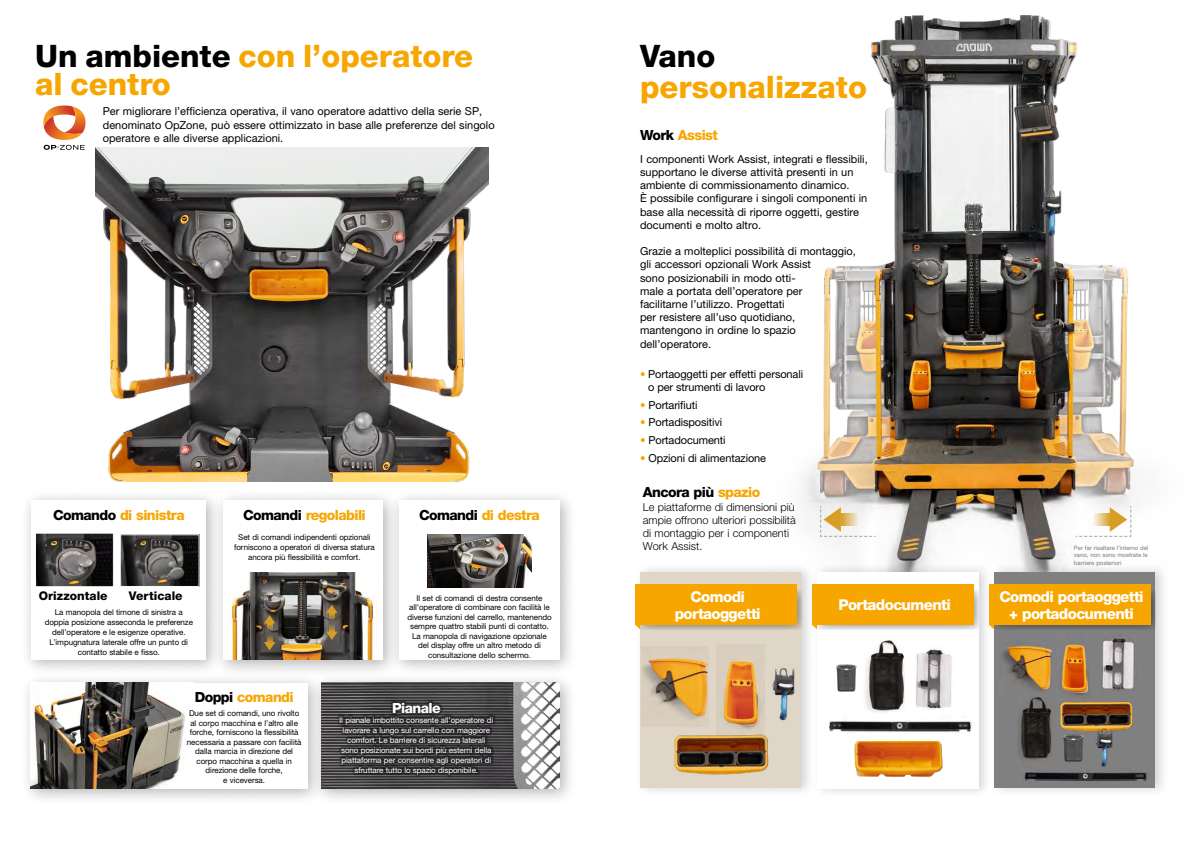
<style>
.page{position:relative;width:1191px;height:842px;background:#fff}
.page>*{position:absolute;margin:0;border:0;box-sizing:border-box;transform-origin:0 0}
.t1{font:800 31px/28px "Helvetica Neue LT Std";color:#f7a600}
.t2{font:800 31px "Helvetica Neue LT Std";color:#000}
.t3{font:800 15px/17px "Helvetica Neue LT Std";letter-spacing:-.04em;color:#fff;text-align:center}
.t4{font:800 14px "Helvetica Neue LT Std";letter-spacing:-.04em;color:#f7a600}
.t5{font:800 14px "Helvetica Neue LT Std";letter-spacing:-.04em;color:#000}
.t6{font:800 14px "Helvetica Neue LT Std";letter-spacing:-.04em;color:#fff}
.t7{font:800 12px "Helvetica Neue LT Std";color:#000}
.t8{font:11px/13.2px "Helvetica Neue LT Std";color:#000}
.t9{font:300 11px/13.2px "Helvetica Neue LT Std";color:#000}
.t10{font:8px/9.5px "Helvetica Neue LT Std";letter-spacing:-.01em;color:#000;text-align:center}
.t11{font:8px/10px "Helvetica Neue LT Std";letter-spacing:-.01em;color:#fff;text-align:center}
.t12{font:6px/7.2px "Helvetica Neue LT Std";color:#7c7b7b;text-align:justify}
.s1{color:#000}
.s2{color:#f7a600}
</style>
<div class="page">
<img style="left:95px;top:147px;width:393px;height:335px">
<div style="left:20px;top:489px;width:204px;height:188px;background:#000;opacity:.3"></div>
<div style="left:31px;top:501px;width:175px;height:159px;background:#fff"></div>
<div style="left:387px;top:489px;width:191px;height:188px;background:#000;opacity:.3"></div>
<div style="left:399px;top:501px;width:161px;height:159px;background:#fff"></div>
<div style="left:309px;top:671px;width:269px;height:136px;background:#000;opacity:.3"></div>
<img style="left:801px;top:15px;width:338px;height:547px">
<img style="left:37px;top:535px;width:75px;height:50px">
<div style="left:35px;top:533px;width:79px;height:54px;border:1px solid #fff"></div>
<img style="left:122px;top:536px;width:75px;height:49px">
<div style="left:120px;top:534px;width:79px;height:53px;border:1px solid #fff"></div>
<img style="left:326px;top:683px;width:234px;height:106px">
<div style="left:337px;top:699px;width:159px;height:78px;background:#000;opacity:.43"></div>
<div style="left:20px;top:671px;width:306px;height:136px;background:#000;opacity:.3"></div>
<div style="left:31px;top:683px;width:277px;height:106px;background:#fff"></div>
<img style="left:427px;top:534px;width:105px;height:54px">
<div style="left:211px;top:488px;width:191px;height:191px;background:#000;opacity:.3"></div>
<div style="left:223px;top:501px;width:160px;height:159px;background:#fff"></div>
<div style="left:634px;top:562px;width:182px;height:236px;background:#000;opacity:.17"></div>
<div style="left:640px;top:572px;width:161px;height:216px;background:#dfd6c7"></div>
<div style="left:811px;top:562px;width:181px;height:237px;background:#000;opacity:.17"></div>
<div style="left:817px;top:572px;width:161px;height:217px;background:#fff"></div>
<div style="left:988px;top:562px;width:181px;height:236px;background:#000;opacity:.17"></div>
<div style="left:994px;top:572px;width:161px;height:216px;background:#808080"></div>
<svg style="left:635px;top:625px;width:5px;height:4px"></svg>
<svg style="left:812px;top:625px;width:5px;height:4px"></svg>
<svg style="left:989px;top:625px;width:5px;height:4px"></svg>
<svg style="left:640px;top:589px;width:162px;height:40px"></svg>
<svg style="left:817px;top:589px;width:162px;height:40px"></svg>
<div style="left:994px;top:589px;width:162px;height:40px;background:#646464"></div>
<div style="left:635px;top:584px;width:162px;height:41px;background:#f7a600"></div>
<div style="left:812px;top:584px;width:162px;height:41px;background:#f7a600"></div>
<div style="left:989px;top:584px;width:162px;height:41px;background:#f7a600"></div>
<img style="left:772px;top:654px;width:31px;height:67px">
<img style="left:641px;top:646px;width:67px;height:80px">
<img style="left:716px;top:644px;width:49px;height:87px">
<img style="left:674px;top:732px;width:95px;height:43px">
<img style="left:1060px;top:701px;width:73px;height:29px">
<img style="left:916px;top:649px;width:36px;height:60px">
<img style="left:829px;top:721px;width:143px;height:12px">
<img style="left:854px;top:741px;width:88px;height:36px">
<img style="left:865px;top:640px;width:40px;height:72px">
<img style="left:1090px;top:725px;width:29px;height:42px">
<img style="left:1102px;top:638px;width:33px;height:52px">
<img style="left:1024px;top:772px;width:123px;height:9px">
<img style="left:1018px;top:697px;width:34px;height:63px">
<img style="left:1002px;top:646px;width:49px;height:45px">
<img style="left:1060px;top:643px;width:29px;height:53px">
<img style="left:836px;top:658px;width:30px;height:39px">
<svg style="left:819px;top:505px;width:57px;height:32px"></svg>
<svg style="left:1074px;top:505px;width:57px;height:32px"></svg>
<svg style="left:43px;top:106px;width:42px;height:44px"></svg>
<img style="left:31px;top:683px;width:154px;height:106px">
<img style="left:230px;top:572px;width:145px;height:88px">
<svg style="left:267px;top:623px;width:5px;height:9px"></svg>
<svg style="left:264px;top:615px;width:11px;height:8px"></svg>
<svg style="left:329px;top:613px;width:6px;height:8px"></svg>
<svg style="left:326px;top:605px;width:11px;height:8px"></svg>
<svg style="left:329px;top:623px;width:6px;height:9px"></svg>
<svg style="left:326px;top:632px;width:11px;height:8px"></svg>
<svg style="left:267px;top:634px;width:5px;height:8px"></svg>
<svg style="left:264px;top:642px;width:11px;height:8px"></svg>
<img style="left:1060px;top:729px;width:32px;height:38px">
<h1 class="t1" style="left:35px;top:42px;width:439px"><span class="s1">Un ambiente</span> con l’operatore al centro</h1>
<p class="t8" style="left:103px;top:105px;width:393px">Per migliorare l’efficienza operativa, il vano operatore adattivo della serie SP, denominato OpZone, può essere ottimizzato in base alle preferenze del singolo operatore e alle diverse applicazioni.</p>
<p class="t4" style="left:53px;top:507px;width:133px"><span class="s1">Comando</span> di sinistra</p>
<p class="t4" style="left:243px;top:507px;width:124px"><span class="s1">Comandi</span> regolabili</p>
<p class="t4" style="left:419px;top:507px;width:122px"><span class="s1">Comandi</span> di destra</p>
<p class="t7" style="left:39px;top:589px;width:70px">Orizzontale</p>
<p class="t7" style="left:129px;top:589px;width:55px">Verticale</p>
<p class="t10" style="left:45px;top:607px;width:150px;line-height:10px">La manopola del timone di sinistra a doppia posizione asseconda le preferenze dell’operatore e le esigenze operative.<br>L’impugnatura laterale offre un punto di contatto stabile e fisso.</p>
<p class="t10" style="left:234px;top:532px;width:142px;line-height:10px">Set di comandi indipendenti opzionali forniscono a operatori di diversa statura ancora più flessibilità e comfort.</p>
<p class="t10" style="left:407px;top:593px;width:146px">Il set di comandi di destra consente all’operatore di combinare con facilità le diverse funzioni del carrello, mantenendo sempre quattro stabili punti di contatto.<br>La manopola di navigazione opzionale del display offre un altro metodo di consultazione dello schermo.</p>
<p class="t4" style="left:195px;top:689px;width:101px"><span class="s1">Doppi</span> comandi</p>
<p class="t10" style="left:187px;top:708px;width:116px">Due set di comandi, uno rivolto al corpo macchina e l’altro alle forche, forniscono la flessibilità necessaria a passare con facilità dalla marcia in direzione del corpo macchina a quella in direzione delle forche,<br>e viceversa.</p>
<p class="t6" style="left:392px;top:699px;width:50px">Pianale</p>
<p class="t11" style="left:339px;top:715px;width:155px">Il pianale imbottito consente all’operatore di lavorare a lungo sul carrello con maggiore comfort. Le barriere di sicurezza laterali sono posizionate sui bordi più esterni della piattaforma per consentire agli operatori di sfruttare tutto lo spazio disponibile.</p>
<h1 class="t2" style="left:640px;top:38px;width:77px">Vano</h1>
<h1 class="t1" style="left:640px;top:73px;width:228px">personalizzato</h1>
<p class="t4" style="left:640px;top:126px;width:79px"><span class="s1">Work</span> Assist</p>
<p class="t8" style="left:640px;top:152px;width:229px">I componenti Work Assist, integrati e flessibili, supportano le diverse attività presenti in un ambiente di commissionamento dinamico.<br>È possibile configurare i singoli componenti in base alla necessità di riporre oggetti, gestire documenti e molto altro.</p>
<p class="t8" style="left:640px;top:244px;width:217px">Grazie a molteplici possibilità di montaggio, gli accessori opzionali Work Assist<br>sono posizionabili in modo otti-<br>male a portata dell’operatore per<br>facilitarne l’utilizzo. Progettati<br>per resistere all’uso quotidiano, mantengono in ordine lo spazio dell’operatore.</p>
<p class="t8" style="left:648px;top:367px;width:156px;text-indent:-8px"><span class="s2">•</span> Portaoggetti per effetti personali o per strumenti di lavoro</p>
<p class="t8" style="left:640px;top:398px;width:59px"><span class="s2">•</span> Portarifiuti</p>
<p class="t8" style="left:640px;top:416px;width:84px"><span class="s2">•</span> Portadispositivi</p>
<p class="t8" style="left:640px;top:433px;width:87px"><span class="s2">•</span> Portadocumenti</p>
<p class="t8" style="left:640px;top:451px;width:127px"><span class="s2">•</span> Opzioni di alimentazione</p>
<p class="t5" style="left:643px;top:484px;width:119px">Ancora più <span class="s2">spazio</span></p>
<p class="t9" style="left:643px;top:500px;width:154px">Le piattaforme di dimensioni più ampie offrono ulteriori possibilità di montaggio per i componenti<br>Work Assist.</p>
<p class="t12" style="left:1074px;top:544px;width:76px">Per far risaltare l’interno del vano, non sono mostrate le barriere posteriori</p>
<h2 class="t3" style="left:675px;top:588px;width:87px">Comodi portaoggetti</h2>
<h2 class="t3" style="left:838px;top:596px;width:114px">Portadocumenti</h2>
<h2 class="t3" style="left:999px;top:588px;width:146px">Comodi portaoggetti + portadocumenti</h2>
</div>
